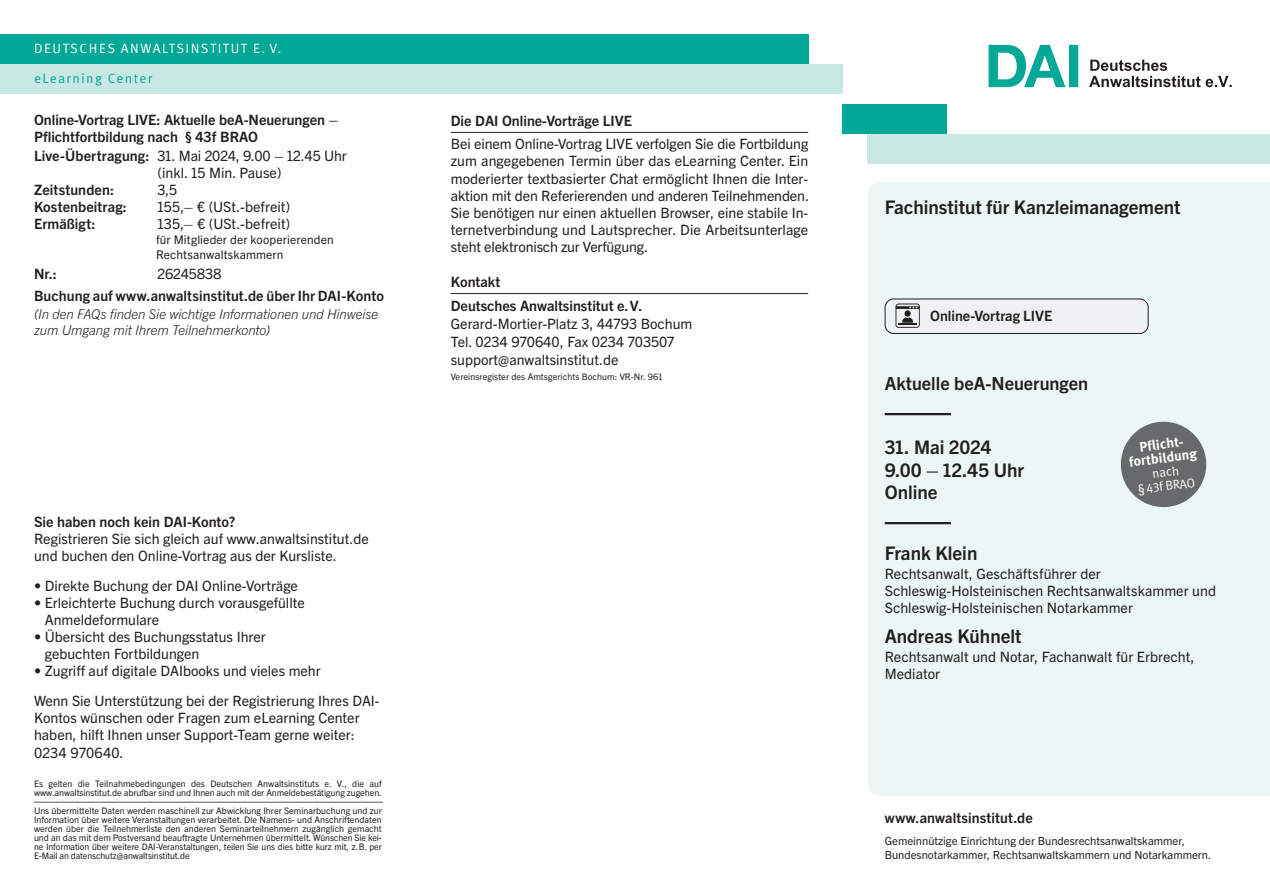
<style>
.page{position:relative;width:1270px;height:893px;background:#fff}
.page>*{position:absolute;margin:0;border:0;box-sizing:border-box;transform-origin:0 0}
.Referent_12_5_15_bold{font:700 18.75px "Trade Gothic Next LT Pro";color:#231f20}
.Datum_Linie_oben{font:700 18.75px "Trade Gothic Next LT Pro";letter-spacing:-.005em;color:#231f20}
.Ort_Linie_unten{font:700 18.75px "Trade Gothic Next LT Pro";color:#231f20}
.Titel_12_5_15pt_bold{font:700 18px "Trade Gothic Next LT Pro";color:#231f20}
.Inhaltstext{font:14.25px/17.1px "Trade Gothic Next LT Pro";color:#231f20}
.Fließtext_Bold_Linie_unten{font:14.25px/17.1px "Trade Gothic Next LT Pro";color:#231f20}
.Titel_12_5_15pt_bold-2{font:700 14.25px/17.1px "Trade Gothic Next LT Pro";color:#231f20}
.Referententitel_9_5_11_4{font:14.25px/17.1px "Trade Gothic Next LT Pro";letter-spacing:.005em;color:#231f20}
.Fließtext{font:14.25px "Trade Gothic Next LT Pro";color:#231f20}
.Fließtext_Bold_Linie_unten-2{font:700 14.25px "Trade Gothic Next LT Pro";color:#231f20}
.Fließtext-2{font:700 14.25px "Trade Gothic Next LT Pro";color:#231f20}
.Fließtext_Bold{font:14.25px "Trade Gothic Next LT Pro";letter-spacing:-.01em;color:#231f20}
.Fließtext_Bold-2{font:700 14.25px "Trade Gothic Next LT Pro";color:#231f20}
.t1{font:700 14.1px "Trade Gothic Next LT Pro";letter-spacing:.005em;color:#231f20}
.VAs_in_bold___grün_wieder_kleiner{font:700 13.95px/14px "Meta OT";color:#fff;text-align:center}
.Fließtext-3{font:italic 300 13.5px/16.2px "Trade Gothic Next LT Pro";letter-spacing:-.005em;color:#231f20}
.t2{font:13.5px "Meta OT Norm";letter-spacing:.11em;color:#fff}
.t3{font:13.5px "Meta OT Norm";letter-spacing:.1em;color:#00a895}
.VAs_in_bold___grün_wieder_kleiner-2{font:12.9px/14px "Meta OT Norm";color:#fff;text-align:center}
.t4{font:12px/14.4px "Trade Gothic Next LT Pro";letter-spacing:.01em;color:#231f20}
.Fließtext-4{font:11.25px/13.5px "Trade Gothic Next LT Pro";color:#231f20}
.Fließtext-5{font:9px/9px "Trade Gothic Next LT Pro";letter-spacing:-.01em;color:#231f20}
.s1{font-weight:700}
</style>
<div class="page">
<div style="left:0;top:64px;width:842px;height:30px;background:#c9e8e4"></div>
<div style="left:0;top:34px;width:808px;height:30px;background:#00a895"></div>
<svg style="left:988px;top:45px;width:90px;height:42px"></svg>
<div style="left:868px;top:182px;width:401px;height:614px;background:#ebf6f5"></div>
<div style="left:867px;top:134px;width:402px;height:30px;background:#c9e8e4"></div>
<div style="left:842px;top:104px;width:104px;height:30px;background:#00a895"></div>
<svg style="left:1089px;top:60px;width:142px;height:27px"></svg>
<hr style="left:884px;top:413px;width:66px;height:2px;background:#231f20">
<hr style="left:884px;top:522px;width:66px;height:2px;background:#231f20">
<hr style="left:34px;top:802px;width:349px;height:1px;background:#57585a">
<hr style="left:451px;top:132px;width:357px;height:1px;background:#231f20">
<hr style="left:451px;top:293px;width:357px;height:1px;background:#231f20">
<svg style="left:1118px;top:419px;width:90px;height:91px;background:#8e9494"></svg>
<div style="left:885px;top:299px;width:262px;height:34px;background:#f0f1f2;border-radius:9px"></div>
<div style="left:884px;top:299px;width:264px;height:35px;border:1px solid #231f20;border-radius:9px"></div>
<svg style="left:895px;top:303px;width:24px;height:25px"></svg>
<p class="t2" style="left:34px;top:40px;width:248px">DEUTSCHES ANWALTSINSTITUT E. V.</p>
<p class="t3" style="left:34px;top:70px;width:120px">eLearning Center</p>
<p class="Titel_12_5_15pt_bold-2" style="left:34px;top:110px;width:306px">Online-Vortrag LIVE: Aktuelle beA-Neuerungen –<br>Pflichtfortbildung nach § 43f BRAO</p>
<p class="Inhaltstext" style="left:157px;top:146px;width:191px;text-indent:-123px"><span class="s1">Live-Übertragung:</span> 31. Mai 2024, 9.00 – 12.45 Uhr (inkl. 15 Min. Pause)</p>
<p class="Titel_12_5_15pt_bold-2" style="left:34px;top:180px;width:81px">Zeitstunden:</p>
<p class="Inhaltstext" style="left:157px;top:180px;width:21px">3,5</p>
<p class="Titel_12_5_15pt_bold-2" style="left:34px;top:198px;width:94px">Kostenbeitrag:</p>
<p class="Inhaltstext" style="left:157px;top:198px;width:134px">155,– € (USt.-befreit)</p>
<p class="Titel_12_5_15pt_bold-2" style="left:34px;top:215px;width:63px">Ermäßigt:</p>
<p class="Inhaltstext" style="left:157px;top:215px;width:134px">135,– € (USt.-befreit)</p>
<p class="Fließtext_Bold-2" style="left:34px;top:264px;width:24px">Nr.:</p>
<p class="Fließtext_Bold" style="left:157px;top:264px;width:66px">26245838</p>
<p class="Titel_12_5_15pt_bold-2" style="left:34px;top:286px;width:351px">Buchung auf www.anwaltsinstitut.de über Ihr DAI-Konto</p>
<p class="Fließtext-3" style="left:34px;top:305px;width:346px">(In den FAQs finden Sie wichtige Informationen und Hinweise zum Umgang mit Ihrem Teilnehmerkonto)</p>
<p class="t4" style="left:156px;top:232px;width:179px">für Mitglieder der kooperierenden<br>Rechtsanwaltskammern</p>
<p class="Fließtext_Bold_Linie_unten-2" style="left:34px;top:511px;width:203px">Sie haben noch kein DAI-Konto?</p>
<p class="Fließtext_Bold_Linie_unten" style="left:34px;top:529px;width:336px">Registrieren Sie sich gleich auf www.anwaltsinstitut.de und buchen den Online-Vortrag aus der Kursliste.</p>
<p class="Fließtext_Bold_Linie_unten" style="left:34px;top:576px;width:265px">• Direkte Buchung der DAI Online-Vorträge</p>
<p class="Fließtext_Bold_Linie_unten" style="left:45px;top:593px;width:261px;text-indent:-11px">• Erleichterte Buchung durch vorausgefüllte<br>Anmeldeformulare</p>
<p class="Fließtext_Bold_Linie_unten" style="left:45px;top:627px;width:222px;text-indent:-11px">• Übersicht des Buchungsstatus Ihrer gebuchten Fortbildungen</p>
<p class="Fließtext_Bold_Linie_unten" style="left:34px;top:661px;width:288px">• Zugriff auf digitale DAIbooks und vieles mehr</p>
<p class="Fließtext_Bold_Linie_unten" style="left:34px;top:691px;width:347px">Wenn Sie Unterstützung bei der Registrierung Ihres DAI-Kontos wünschen oder Fragen zum eLearning Center haben, hilft Ihnen unser Support-Team gerne weiter:<br>0234 970640.</p>
<p class="Fließtext-5" style="left:34px;top:779px;width:349px">Es gelten die Teilnahmebedingungen des Deutschen Anwaltsinstituts e. V., die auf www.anwaltsinstitut.de abrufbar sind und Ihnen auch mit der Anmeldebestätigung zugehen.</p>
<p class="Fließtext-5" style="left:34px;top:805px;width:349px;text-align:justify">Uns übermittelte Daten werden maschinell zur Abwicklung Ihrer Seminarbuchung und zur Information über weitere Veranstaltungen verarbeitet. Die Namens- und Anschriftendaten werden über die Teilnehmerliste den anderen Seminarteilnehmern zugänglich gemacht und an das mit dem Postversand beauftragte Unternehmen übermittelt. Wünschen Sie kei&shy;ne Information über weitere DAI-Veranstaltungen, teilen Sie uns dies bitte kurz mit, z.B. per E-Mail an datenschutz@anwaltsinstitut.de</p>
<p class="Fließtext_Bold_Linie_unten-2" style="left:451px;top:111px;width:183px">Die DAI Online-Vorträge LIVE</p>
<p class="Inhaltstext" style="left:451px;top:135px;width:359px;text-align:justify">Bei einem Online-Vortrag LIVE verfolgen Sie die Fortbildung zum angegebenen Termin über das eLearning Center. Ein moderierter textbasierter Chat ermöglicht Ihnen die Inter&shy;aktion mit den Referierenden und anderen Teilnehmenden.<br>Sie benötigen nur einen aktuellen Browser, eine stabile In&shy;ternetverbindung und Lautsprecher. Die Arbeitsunterlage steht elektronisch zur Verfügung.</p>
<p class="Fließtext_Bold_Linie_unten-2" style="left:451px;top:272px;width:51px">Kontakt</p>
<p class="Fließtext-2" style="left:451px;top:296px;width:193px">Deutsches Anwaltsinstitut e.V.</p>
<p class="Fließtext" style="left:451px;top:314px;width:243px">Gerard-Mortier-Platz 3, 44793 Bochum</p>
<p class="Fließtext" style="left:451px;top:332px;width:225px">Tel. 0234 970640, Fax 0234 703507</p>
<p class="Fließtext" style="left:451px;top:350px;width:169px">support@anwaltsinstitut.de</p>
<p class="Fließtext-5" style="left:451px;top:372px;width:213px">Vereinsregister des Amtsgerichts Bochum: VR-Nr. 961</p>
<p class="Referent_12_5_15_bold" style="left:884px;top:194px;width:297px">Fachinstitut für Kanzleimanagement</p>
<p class="Titel_12_5_15pt_bold-2" style="left:930px;top:306px;width:124px">Online-Vortrag LIVE</p>
<p class="Titel_12_5_15pt_bold" style="left:884px;top:371px;width:205px">Aktuelle beA-Neuerungen</p>
<p class="Datum_Linie_oben" style="left:884px;top:434px;width:108px">31. Mai 2024</p>
<p class="Datum_Linie_oben" style="left:884px;top:457px;width:141px">9.00 – 12.45 Uhr</p>
<p class="Ort_Linie_unten" style="left:884px;top:479px;width:54px">Online</p>
<p class="VAs_in_bold___grün_wieder_kleiner" style="left:1126px;top:441px;width:70px;rotate:-7deg">Pflicht&shy;fortbildung</p>
<p class="VAs_in_bold___grün_wieder_kleiner-2" style="left:1135px;top:469px;width:59px;rotate:-7deg">nach<br>§43f BRAO</p>
<p class="Referent_12_5_15_bold" style="left:884px;top:540px;width:94px">Frank Klein</p>
<p class="Referententitel_9_5_11_4" style="left:884px;top:564px;width:333px">Rechtsanwalt, Geschäftsführer der<br>Schleswig-Holsteinischen Rechtsanwaltskammer und<br>Schleswig-Holsteinischen Notarkammer</p>
<p class="Referent_12_5_15_bold" style="left:884px;top:623px;width:138px">Andreas Kühnelt</p>
<p class="Referententitel_9_5_11_4" style="left:884px;top:647px;width:311px">Rechtsanwalt und Notar, Fachanwalt für Erbrecht,<br>Mediator</p>
<p class="t1" style="left:884px;top:808px;width:150px">www.anwaltsinstitut.de</p>
<p class="Fließtext-4" style="left:884px;top:834px;width:328px">Gemeinnützige Einrichtung der Bundesrechtsanwaltskammer,<br>Bundesnotarkammer, Rechtsanwaltskammern und Notarkammern.</p>
</div>
